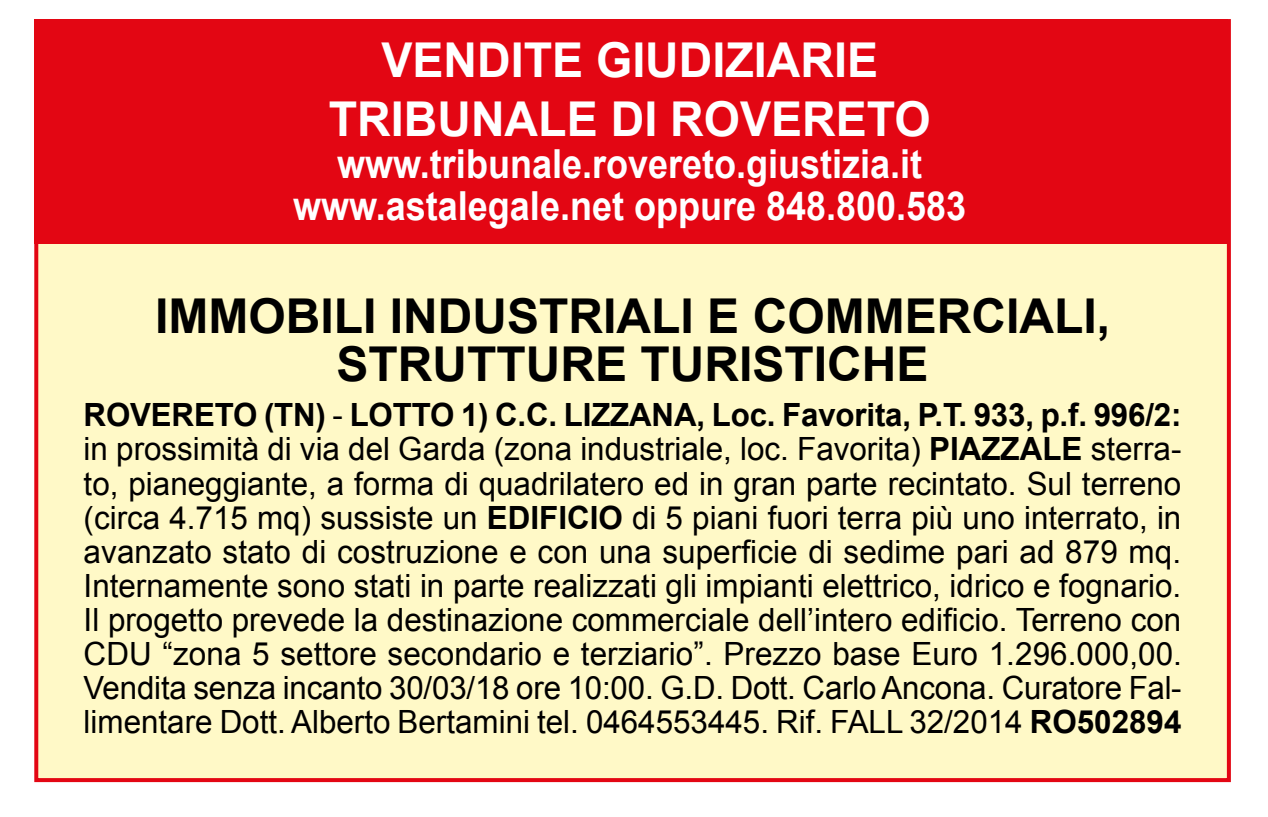
<style>
.page{position:relative;width:1268px;height:817px;background:#fff}
.page>*{position:absolute;margin:0;border:0;box-sizing:border-box;transform-origin:0 0}
.t1{font:700 48px/48px "Arial";color:#000;text-align:center}
.t2{font:700 48px "Arial";color:#fff}
.t3{font:700 40px/42px "Arial";color:#fff;text-align:center;scale:.9 1}
.t4{font:32px/34px "Arial";color:#000}
.t5{font:700 32px "Arial";letter-spacing:-.005em;color:#000}
.s1{font-weight:400}
.s2{font-weight:700}
</style>
<div class="page">
<div style="left:36px;top:21px;width:1192px;height:758px;background:#fff9c7"></div>
<div style="left:34px;top:19px;width:1194px;height:225px;background:#e30613"></div>
<h1 class="t2" style="left:381px;top:28px;width:63px">VEND</h1>
<h1 class="t2" style="left:511px;top:28px;width:363px">ITE GIUD IZIARIE</h1>
<h1 class="t2" style="left:329px;top:87px;width:108px">TRIBUNALE</h1>
<h1 class="t2" style="left:611px;top:87px;width:193px">DI ROVERETO</h1>
<p class="t3" style="left:293px;top:144px;width:749px">www.tribunale.rovereto.giustizia.it www.astalegale.net oppure 848.800.583</p>
<h1 class="t1" style="left:155px;top:293px;width:956px">Immobili industriali e commerciali, strutture turistiche</h1>
<p class="t5" style="left:84px;top:394px;width:89px">ROVERETO</p>
<p class="t5" style="left:264px;top:394px;width:107px">(TN ) <span class="s1">-</span> LOTTO</p>
<p class="t5" style="left:461px;top:394px;width:192px">1) C.C. LIZZANA</p>
<p class="t4" style="left:84px;top:398px;width:1099px;text-indent:613px"><span class="s2">, Loc. Favorita, P.T. 933, p.f. 996/2: </span>in prossimità di via del Garda (zona industriale, loc. Favorita) <span class="s2">PIAZZALE</span></p>
<p class="t4" style="left:84px;top:432px;width:1100px;text-align:justify;text-indent:1007px">sterra&shy;to, pianeggiante, a forma di quadrilatero ed in gran parte recintato. Sul terreno (circa 4.715 mq) sussiste un <span class="s2">EDIFICIO</span> di 5 piani fuori terra più uno interrato, in avanzato stato di costruzione e con una superficie di sedime pari ad 879 mq.<br>Internamente sono stati in parte realizzati gli impianti elettrico, idrico e fognario.<br>Il progetto prevede la destinazione commerciale dell’intero edificio. Terreno con CDU “zona 5 settore secondario e terziario”. Prezzo base Euro 1.296.000,00.<br>Vendita senza incanto 30/03/18 ore 10:00. G.D. Dott. Carlo Ancona. Curatore Fal&shy;limentare Dott. Alberto Bertamini tel. 0464553445. Rif. FALL 32/2014 <span class="s2">RO502894</span></p>
</div>
